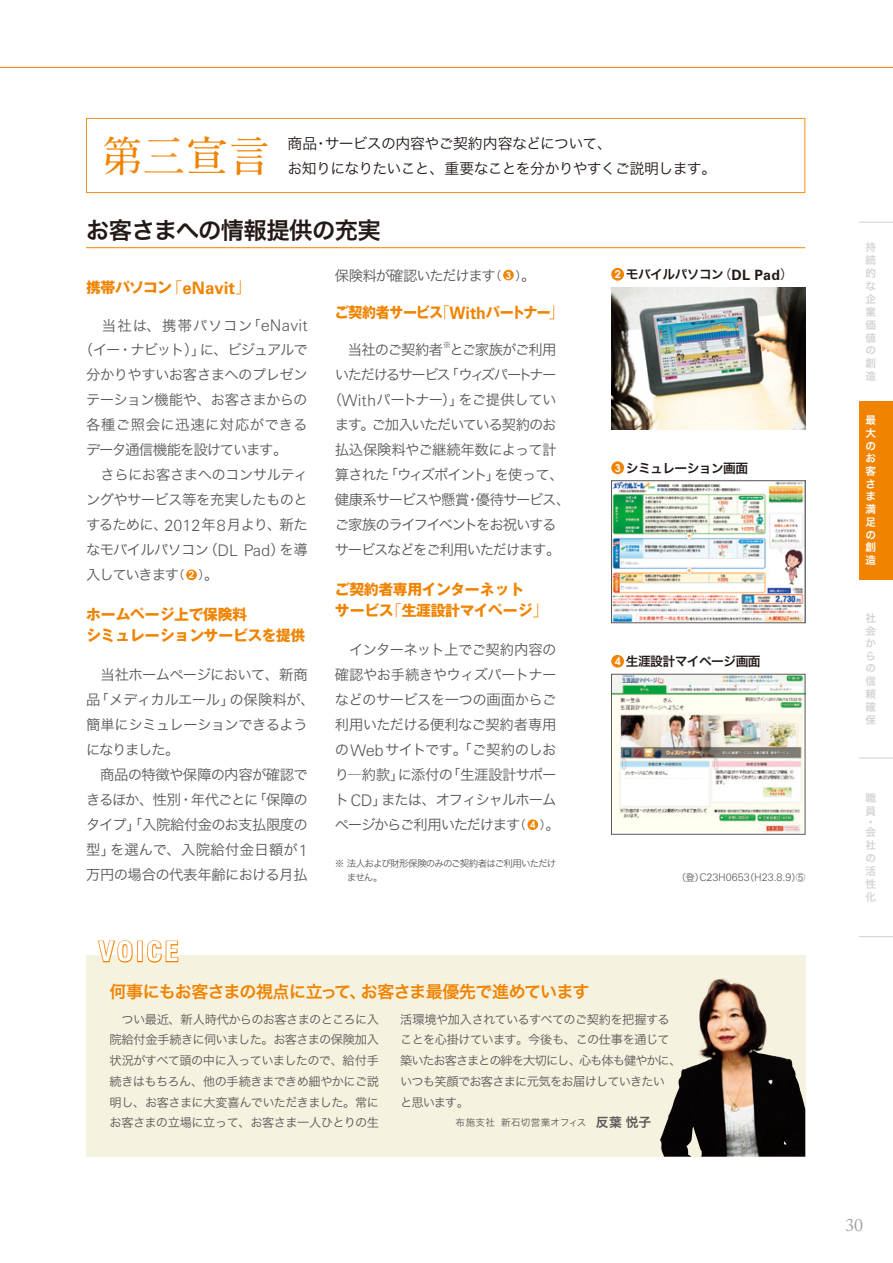
<style>
.page{position:relative;width:893px;height:1263px;background:#fff}
.page>*{position:absolute;margin:0;border:0;box-sizing:border-box;transform-origin:0 0}
.t1{font:700 42.45px "A1 Mincho Std";color:#f08300}
.t2{font:700 condensed 27.6px "Zurich BT";letter-spacing:.1em;color:#fff}
.t3{font:23.4px "Hira Kaku Pro W6";letter-spacing:-.025em;color:#231916}
.t4{font:17.85px "Adobe Caslon Pro";color:#a0a0a1}
.t5{font:16.95px "Hira Kaku Pro W6";letter-spacing:-.025em;color:#f08300}
.t6{font:700 14.85px/21.3px "Gothic MB101 Pro";letter-spacing:-.025em;color:#f08300}
.t7{font:14.85px/25px "Hira Kaku Pro W3";letter-spacing:-.055em;color:#231916}
.t8{font:700 14.85px "Gothic MB101 Pro";letter-spacing:-.025em;color:#f08300;scale:.94 1}
.t9{font:14.4px/25px "Hira Kaku Pro W3";letter-spacing:-.045em;color:#595857}
.t10{font:14.4px "Hira Kaku Pro W3";letter-spacing:-.09em;color:#595857}
.t11{font:14.4px "Hira Kaku Pro W3";letter-spacing:-.07em;color:#595857}
.t12{font:14.4px "Hira Kaku Pro W3";letter-spacing:-.08em;color:#595857}
.t13{font:14.4px "Hira Kaku Pro W3";letter-spacing:-.11em;color:#595857}
.t14{font:14.4px "Hira Kaku Pro W3";letter-spacing:.06em;color:#595857}
.t15{font:14.4px "Hira Kaku Pro W3";letter-spacing:-.075em;color:#595857}
.t16{font:14.4px "Hira Kaku Pro W3";letter-spacing:.025em;color:#595857}
.t17{font:12.75px "Hira Kaku Pro W6";letter-spacing:-.045em;color:#231916}
.t18{font:12.15px/20.7px "Hira Kaku Pro W3";letter-spacing:-.06em;color:#595857}
.t19{font:10.65px/12.9px "Hira Kaku Pro W6";color:#d3d4d4;text-align:justify}
.t20{font:300 10.65px "Zurich BT";color:#595857}
.t21{font:10.65px/12.8px "Hira Kaku Pro W6";color:#fff;text-align:justify}
.t22{font:9.6px/13.8px "Hira Kaku Pro W3";letter-spacing:-.1em;color:#595857}
.t23{font:9.6px "Hira Kaku Pro W3";letter-spacing:.035em;color:#595857}
.t24{font:8.4px "Hira Kaku Pro W3";color:#595857}
.s1{color:#f2901f}
.s2{font-weight:300}
.s3{font-family:"Zurich BT";font-size:17.1px}
.s4{font-family:"Zurich BT";font-weight:300;font-size:16.05px}
.s5{font-size:11.7px}
.s6{font-family:"Avant Garde";font-weight:600;font-size:9.6px;color:#fff}
.s7{font-family:"Avant Garde";font-weight:600;font-size:10.65px;color:#fff}
.s8{font-family:"Hira Kaku Pro W3"}
.s9{font-family:"Zurich BT";font-weight:700;font-size:14.25px}
.s10{font-family:"Hira Kaku Pro W3";font-weight:400;font-size:9.6px}
.s11{font-family:"Hira Kaku Pro W6";font-size:12.75px}
</style>
<div class="page">
<hr style="left:86px;top:247px;width:719px;height:1px;background:#f08300">
<div style="left:86px;top:118px;width:719px;height:75px;border:1px solid #f2901f"></div>
<div style="left:503px;top:270px;width:11px;height:10px;background:#f08300;border-radius:50%"></div>
<div style="left:527px;top:819px;width:11px;height:11px;background:#f08300;border-radius:50%"></div>
<div style="left:186px;top:569px;width:11px;height:11px;background:#f08300;border-radius:50%"></div>
<div style="left:86px;top:955px;width:719px;height:202px;background:#f6f2e0"></div>
<img style="left:660px;top:978px;width:145px;height:179px">
<svg style="left:98px;top:940px;width:35px;height:23px"></svg>
<div style="left:137px;top:941px;width:6px;height:21px;border:2px solid #f08300"></div>
<svg style="left:147px;top:940px;width:32px;height:23px"></svg>
<img style="left:611px;top:287px;width:194px;height:142px">
<div style="left:611px;top:268px;width:13px;height:13px;background:#f08300;border-radius:50%"></div>
<img style="left:613px;top:482px;width:190px;height:139px">
<div style="left:611px;top:480px;width:194px;height:143px;border:1px solid #595857"></div>
<div style="left:611px;top:461px;width:13px;height:13px;background:#f08300;border-radius:50%"></div>
<img style="left:613px;top:676px;width:190px;height:156px">
<div style="left:611px;top:674px;width:194px;height:160px;border:1px solid #595857"></div>
<div style="left:611px;top:655px;width:13px;height:13px;background:#f08300;border-radius:50%"></div>
<div style="left:859px;top:401px;width:34px;height:178px;background:#f08300"></div>
<hr style="left:859px;top:222px;width:34px;height:1px;background:#d3d4d4">
<hr style="left:859px;top:757px;width:34px;height:1px;background:#d3d4d4">
<hr style="left:859px;top:936px;width:34px;height:1px;background:#d3d4d4">
<hr style="left:0;top:67px;width:893px;height:1px;background:#f08300">
<h1 class="t1" style="left:100px;top:121px;width:172px">第<span class="s1">三</span>宣言</h1>
<p class="t7" style="left:288px;top:129px;width:430px">商品・サービスの内容やご契約内容などについて、<br>お知りになりたいこと、重要なことを分かりやすくご説明します。</p>
<h3 class="t3" style="left:86px;top:209px;width:296px">お客さまへの情報提供の充実</h3>
<p class="t6" style="left:86px;top:275px;width:165px">携帯パソコン<span class="s2">「</span><span class="s3">eNavit</span><span class="s2">」</span></p>
<p class="t14" style="left:102px;top:312px;width:207px">当社は、携帯パソコン「<span class="s4">eNavit</span></p>
<p class="t12" style="left:79px;top:337px;width:230px">（イー・ナビット）」に、ビジュアルで</p>
<p class="t9" style="left:86px;top:361px;width:223px">分かりやすいお客さまへのプレゼン</p>
<p class="t9" style="left:86px;top:386px;width:223px">テーション機能や、お客さまからの</p>
<p class="t16" style="left:86px;top:412px;width:223px">各種ご照会に迅速に対応ができる</p>
<p class="t11" style="left:86px;top:437px;width:203px">データ通信機能を設けています。</p>
<p class="t9" style="left:101px;top:461px;width:209px">さらにお客さまへのコンサルティ</p>
<p class="t9" style="left:86px;top:486px;width:223px">ングやサービス等を充実したものと</p>
<p class="t9" style="left:86px;top:511px;width:223px">するために、<span class="s4">2012</span>年<span class="s4">8</span>月より、新た</p>
<p class="t9" style="left:86px;top:536px;width:223px">なモバイルパソコン（<span class="s4">DL Pad</span>）を導</p>
<p class="t10" style="left:86px;top:562px;width:134px">入していきます<span class="s5">（</span> <span class="s6">2</span> <span class="s5">）</span>。</p>
<p class="t6" style="left:86px;top:602px;width:221px">ホームページ上で保険料<br>シミュレーションサービスを提供</p>
<p class="t9" style="left:86px;top:661px;width:230px;text-indent:14px">当社ホームページにおいて、新商品「メディカルエール」の保険料が、簡単にシミュレーションできるようになりました。</p>
<p class="t9" style="left:86px;top:761px;width:223px;text-align:justify;text-indent:14px">商品の特徴や保障の内容が確認できるほか、性別・年代ごとに「保障のタイプ」「入院給付金のお支払限度の型」を選んで、入院給付金日額が<span class="s4">1</span>万円の場合の代表年齢における月払</p>
<h2 class="t2" style="left:99px;top:935px;width:81px">VOICE</h2>
<p class="t11" style="left:335px;top:262px;width:202px">保険料が確認いただけます<span class="s5">（</span> <span class="s6">3</span> <span class="s5">）</span>。</p>
<p class="t8" style="left:335px;top:300px;width:244px">ご契約者サービス<span class="s2">「</span><span class="s3">With</span>パートナー<span class="s2">」</span></p>
<p class="t24" style="left:443px;top:338px;width:10px">※</p>
<p class="t13" style="left:335px;top:362px;width:223px">いただけるサービス「ウィズパートナー</p>
<p class="t9" style="left:328px;top:386px;width:230px">（<span class="s4">With</span>パートナー）」をご提供してい</p>
<p class="t10" style="left:335px;top:412px;width:223px">ます。ご加入いただいている契約のお</p>
<p class="t9" style="left:335px;top:436px;width:223px">払込保険料やご継続年数によって計</p>
<p class="t11" style="left:335px;top:462px;width:230px">算された「ウィズポイント」を使って、</p>
<p class="t12" style="left:335px;top:487px;width:237px">健康系サービスや懸賞・優待サービス、</p>
<p class="t10" style="left:335px;top:512px;width:223px">ご家族のライフイベントをお祝いする</p>
<p class="t10" style="left:335px;top:537px;width:227px">サービスなどをご利用いただけます。</p>
<p class="t15" style="left:348px;top:337px;width:210px">当社のご契約者とご家族がご利用</p>
<p class="t6" style="left:335px;top:577px;width:214px">ご契約者専用インターネット<br>サービス<span class="s2">「</span>生涯設計マイページ<span class="s2">」</span></p>
<p class="t9" style="left:335px;top:636px;width:226px;text-indent:14px">インターネット上でご契約内容の確認やお手続きやウィズパートナーなどのサービスを一つの画面からご利用いただける便利なご契約者専用の<span class="s4">Web</span>サイトです。「ご契約のしおり─約款」に添付の「生涯設計サポート<span class="s4">CD</span>」または、オフィシャルホームページからご利用いただけます<span class="s5">（</span> <span class="s6">4</span> <span class="s5">）</span>。</p>
<p class="t22" style="left:347px;top:856px;width:211px;text-indent:-12px">※ 法人および財形保険のみのご契約者はご利用いただけません。</p>
<p class="t5" style="left:109px;top:976px;width:481px">何事にもお客さまの視点に立って、お客さま最優先で進めています</p>
<p class="t17" style="left:615px;top:263px;width:180px"><span class="s7">2</span> モバイルパソコン<span class="s8">（</span><span class="s9">DL Pad</span><span class="s8">）</span></p>
<p class="t17" style="left:615px;top:456px;width:135px"><span class="s7">3</span> シミュレーション画面</p>
<p class="t17" style="left:615px;top:650px;width:147px"><span class="s7">4</span> 生涯設計マイページ画面</p>
<p class="t20" style="left:676px;top:871px;width:130px"><span class="s10">（登）</span>C23H0653<span class="s10">（</span>H23.8.9<span class="s10">）⑤</span></p>
<p class="t18" style="left:110px;top:1008px;width:271px;text-align:justify;text-indent:12px">つい最近、新人時代からのお客さまのところに入院給付金手続きに伺いました。お客さまの保険加入状況がすべて頭の中に入っていましたので、給付手続きはもちろん、他の手続きまできめ細やかにご説明し、お客さまに大変喜んでいただきました。常にお客さまの立場に立って、お客さま一人ひとりの生</p>
<p class="t18" style="left:400px;top:1008px;width:283px">活環境や加入されているすべてのご契約を把握することを心掛けています。今後も、この仕事を通じて築いたお客さまとの絆を大切にし、心も体も健やかに、いつも笑顔でお客さまに元気をお届けしていきたい<br>と思います。</p>
<p class="t23" style="left:456px;top:1114px;width:197px">布施支社 新石切営業オフィス <span class="s11">反葉悦子</span></p>
<p class="t19" style="left:865px;top:240px;width:12px">持続的な企業価値の創造</p>
<p class="t21" style="left:865px;top:413px;width:12px">最大のお客さま満足の創造</p>
<p class="t19" style="left:865px;top:611px;width:12px">社会からの信頼確保</p>
<p class="t19" style="left:865px;top:791px;width:12px">職員</p>
<p class="t19" style="left:865px;top:816px;width:12px;line-height:10.6px">・会</p>
<p class="t19" style="left:865px;top:838px;width:12px">社の活性化</p>
<p class="t4" style="left:845px;top:1214px;width:19px">30</p>
</div>
